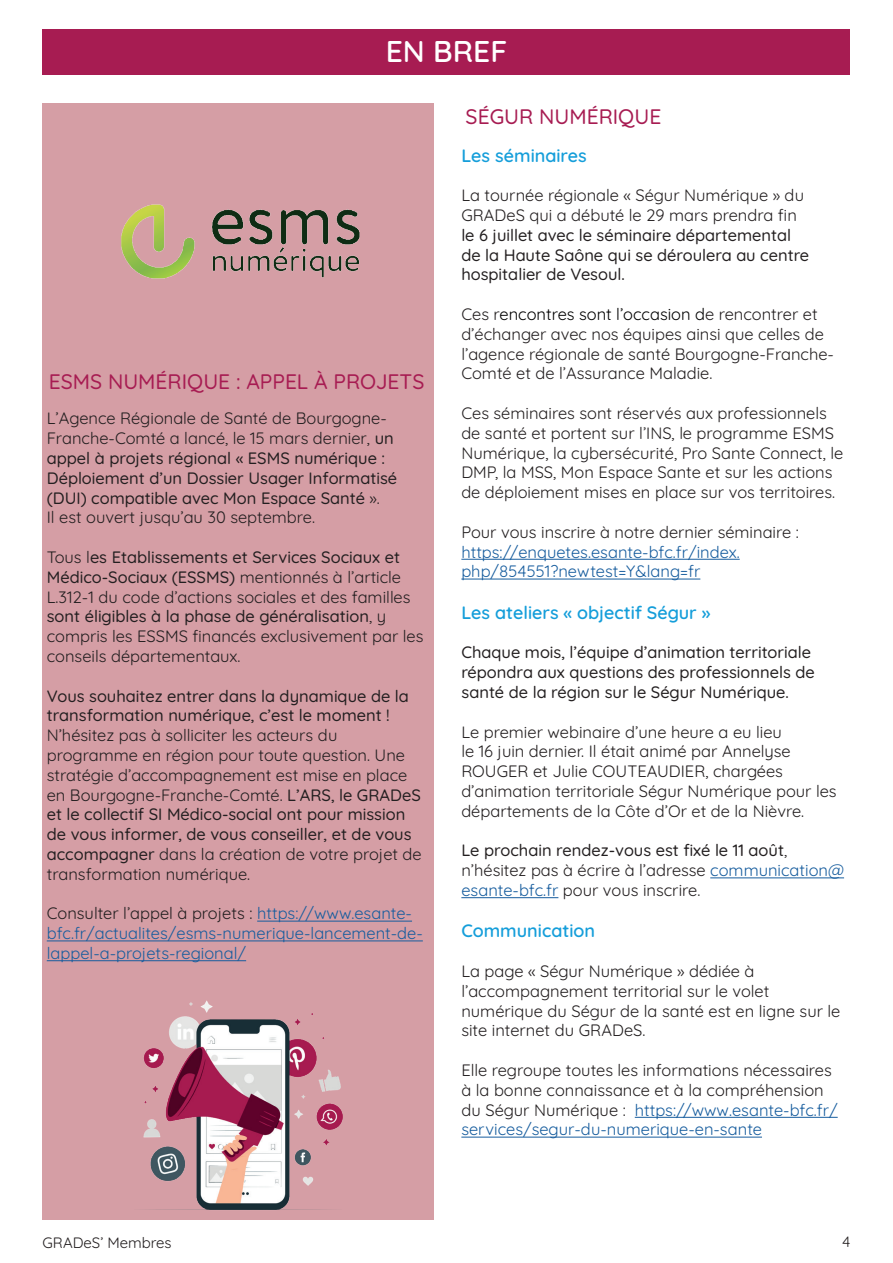
<style>
.page{position:relative;width:893px;height:1263px;background:#fff}
.page>*{position:absolute;margin:0;border:0;box-sizing:border-box;transform-origin:0 0}
.t1{font:600 30px "Quicksand";color:#fff}
.t2{font:500 21px "Quicksand";color:#a71c52}
.t3{font:600 18px "Quicksand";color:#159eda}
.t4{font:16.5px/19.8px "Quicksand";color:#231f20}
.t5{font:500 16.5px/19.8px "Quicksand";color:#231f20}
.t6{font:16.5px/19.8px "Quicksand";color:#175d9e}
.t7{font:15px "Quicksand";color:#231f20}
.s1{font-weight:400}
.s2{font-weight:500}
.s3{color:#231f20}
.s4{color:#000001}
.s5{color:#175d9e}
</style>
<div class="page">
<div style="left:43px;top:30px;width:807px;height:45px;background:#a71c52"></div>
<div style="left:43px;top:103px;width:391px;height:1117px;background:#d59ea5"></div>
<img style="left:121px;top:204px;width:239px;height:75px">
<hr style="left:257px;top:921px;width:155px;height:1px;background:#175d9e">
<hr style="left:47px;top:940px;width:376px;height:1px;background:#175d9e">
<hr style="left:47px;top:960px;width:199px;height:1px;background:#175d9e">
<hr style="left:461px;top:559px;width:279px;height:1px;background:#175d9e">
<hr style="left:461px;top:579px;width:239px;height:1px;background:#175d9e">
<hr style="left:710px;top:877px;width:134px;height:1px;background:#175d9e">
<hr style="left:461px;top:897px;width:97px;height:1px;background:#175d9e">
<hr style="left:635px;top:1117px;width:203px;height:1px;background:#175d9e">
<hr style="left:461px;top:1137px;width:301px;height:1px;background:#175d9e">
<img style="left:143px;top:1000px;width:200px;height:210px">
<h1 class="t1" style="left:386px;top:28px;width:123px">EN BREF</h1>
<p class="t2" style="left:49px;top:365px;width:377px">ESMS NUMÉRIQUE : APPEL À PROJETS</p>
<p class="t5" style="left:47px;top:407px;width:352px"><span class="s1">L’Agence Régionale de Santé de Bourgogne-Franche-Comté a lancé, le 15 mars dernier,</span> un appel à projets régional « ESMS numérique :<br>Déploiement d’un Dossier Usager Informatisé (DUI) compatible avec Mon Espace Santé <span class="s1">».<br>Il est ouvert jusqu’au 30 septembre.</span></p>
<p class="t4" style="left:47px;top:545px;width:378px">Tous l<span class="s2">es Etablissements et Services Sociaux et Médico-Sociaux (ESSMS)</span> mentionnés à l’article L.312-1 du code d’actions sociales et des familles <span class="s2">sont éligibles à la phase de généralisation</span>, y compris les ESSMS financés exclusivement par les conseils départementaux.</p>
<p class="t5" style="left:47px;top:684px;width:364px">Vous souhaitez entrer dans la dynamique de la transformation numérique, c’est le moment !</p>
<p class="t4" style="left:47px;top:724px;width:376px">N’hésitez pas à solliciter les acteurs du programme en région pour toute question. Une stratégie d’accompagnement est mise en place en Bourgogne-Franche-Comté. <span class="s2">L’ARS, le GRADeS et le collectif SI Médico-social ont pour mission de vous informer, de vous conseiller, et de vous accompagner</span> dans la création de votre projet de transformation numérique.</p>
<p class="t6" style="left:47px;top:902px;width:378px"><span class="s3">Consulter l’appel à projets :</span> https://www.esante&shy;bfc.fr/actualites/esms-numerique-lancement-de&shy;lappel-a-projets-regional/</p>
<p class="t2" style="left:466px;top:101px;width:197px">SÉGUR NUMÉRIQUE</p>
<p class="t3" style="left:461px;top:141px;width:127px">Les séminaires</p>
<p class="t4" style="left:461px;top:184px;width:344px">La tournée régionale « Ségur Numérique » du<br>GRADeS qui a débuté le 29 mars prendra fin</p>
<p class="t5" style="left:461px;top:223px;width:349px">le 6 juillet avec le séminaire départemental de la Haute Saône qui se déroulera au centre hospitalier de Vesoul.</p>
<p class="t4" style="left:461px;top:302px;width:374px">Ces r<span class="s4">encontres sont l’occasion d</span>e rencontrer et d’échanger avec nos équipes ainsi que celles de l’agence régionale de santé Bourgogne-Franche-Comté et de l’Assurance Maladie.</p>
<p class="t4" style="left:461px;top:401px;width:383px">Ces séminaires sont réservés aux professionnels de santé et portent sur l’INS, le programme ESMS Numérique, la cybersécurité, Pro Sante Connect, le DMP, la MSS, Mon Espace Sante et sur les actions de déploiement mises en place sur vos territoires.</p>
<p class="t4" style="left:461px;top:520px;width:339px">Pour vous inscrire à notre dernier séminaire :</p>
<p class="t6" style="left:461px;top:540px;width:280px">https://enquetes.esante-bfc.fr/index. php/854551?newtest=Y&amp;lang=fr</p>
<p class="t3" style="left:461px;top:598px;width:251px">Les ateliers « objectif Ségur »</p>
<p class="t5" style="left:461px;top:641px;width:355px">Chaque mois, l’équipe d’animation territoriale répondra aux questions des professionnels de santé de la région sur le Ségur Numérique.</p>
<p class="t4" style="left:461px;top:720px;width:377px">Le premier webinaire d’une heure a eu lieu<br>le 16 juin dernier. Il était animé par Annelyse ROUGER et Julie COUTEAUDIER, chargées d’animation territoriale Ségur Numérique pour les départements de la Côte d’Or et de la Nièvre.</p>
<p class="t4" style="left:461px;top:839px;width:384px"><span class="s2">Le prochain rendez-vous est fixé le 11 août</span>, n’hésitez pas à écrire à l’adresse <span class="s5">communication@ esante-bfc.fr</span> pour vous inscrire.</p>
<p class="t3" style="left:461px;top:917px;width:135px">Communication</p>
<p class="t4" style="left:461px;top:959px;width:380px">La page « Ségur Numérique » dédiée à l’accompagnement territorial sur le volet numérique du Ségur de la santé est en ligne sur le site internet du GRADeS.</p>
<p class="t4" style="left:461px;top:1058px;width:378px">Elle regroupe toutes les informations nécessaires à la bonne connaissance et à la compréhension du Ségur Numérique : <span class="s5">https://www.esante-bfc.fr/ services/segur-du-numerique-en-sante</span></p>
<p class="t7" style="left:43px;top:1231px;width:131px">GRADeS’ Membres</p>
<p class="t7" style="left:842px;top:1230px;width:10px">4</p>
</div>
